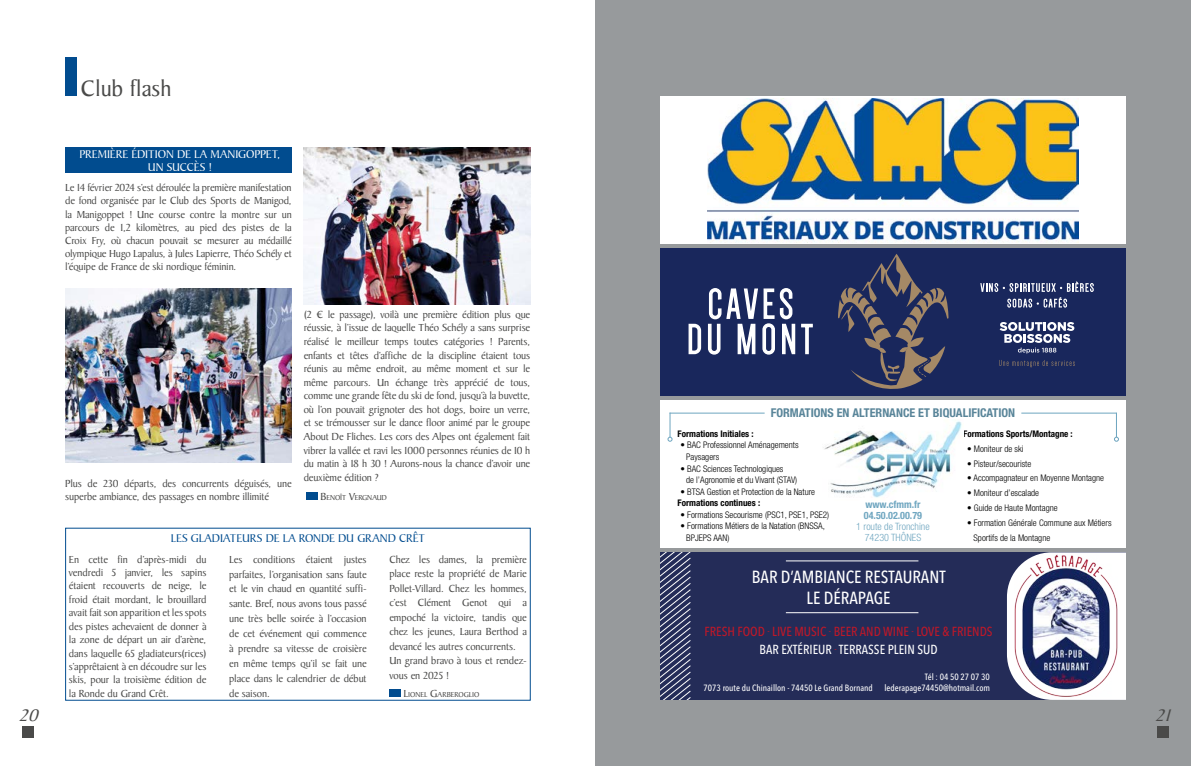
<style>
.page{position:relative;width:1191px;height:766px;background:#fff}
.page>*{position:absolute;margin:0;border:0;box-sizing:border-box;transform-origin:0 0}
.t1{font:24px "Baker Signet Std";color:#4a4a49}
.t2{font:italic 18px "Baker Signet Std";color:#4a4a49}
.t3{font:500 condensed 17.4px/20.9px "Avenir Next LT Pro";color:#fff;text-align:center}
.t4{font:500 condensed 13px/18.4px "Avenir Next LT Pro";color:#bd1829;text-align:center}
.t5{font:700 condensed 12.1px "Helvetica Neue LT Pro";color:#598599}
.t6{font:12px/13.1px "Baker Signet BT";letter-spacing:-.01em;color:#fff;text-align:center}
.t7{font:12px "Baker Signet BT";letter-spacing:-.01em;color:#014c8f}
.t8{font:11px/13.6px "Baker Signet Std";letter-spacing:-.01em;color:#4a4a49;text-align:justify}
.t9{font:300 condensed 10.1px/11.1px "Helvetica Neue LT Pro";color:#6fa6c0;text-align:center}
.t10{font:700 condensed 10.1px/11.1px "Helvetica Neue LT Pro";color:#6fa6c0}
.t11{font:300 condensed 9.1px/11.6px "Helvetica Neue LT Pro";color:#000}
.t12{font:700 condensed 9.1px "Helvetica Neue LT Pro";color:#000}
.t13{font:500 condensed 9px/10.8px "Avenir Next LT Pro";color:#fff;text-align:right}
.t14{font:7.7px "Baker Signet Std";letter-spacing:-.01em;color:#4a4a49}
.s1{font-size:11px}
.s2{color:#fff}
</style>
<div class="page">
<div style="left:595px;top:0;width:596px;height:765px;background:#979a9c"></div>
<div style="left:65px;top:57px;width:12px;height:39px;background:#014c8f"></div>
<div style="left:65px;top:147px;width:227px;height:25px;background:#014c8f"></div>
<div style="left:306px;top:492px;width:12px;height:7px;background:#014c8f"></div>
<div style="left:389px;top:689px;width:12px;height:7px;background:#014c8f"></div>
<div style="left:660px;top:96px;width:465px;height:147px;background:#fff"></div>
<img style="left:708px;top:99px;width:370px;height:144px">
<div style="left:660px;top:248px;width:465px;height:147px;background:#19275c"></div>
<svg style="left:838px;top:254px;width:110px;height:135px"></svg>
<svg style="left:688px;top:288px;width:125px;height:67px"></svg>
<svg style="left:999px;top:360px;width:75px;height:7px"></svg>
<svg style="left:999px;top:322px;width:75px;height:31px"></svg>
<svg style="left:980px;top:281px;width:113px;height:26px"></svg>
<div style="left:660px;top:400px;width:465px;height:147px;background:#fff"></div>
<img style="left:824px;top:421px;width:138px;height:77px">
<hr style="left:669px;top:412px;width:95px;height:1px;background:#6fa6c0">
<hr style="left:1021px;top:412px;width:95px;height:1px;background:#6fa6c0">
<svg style="left:667px;top:412px;width:5px;height:29px"></svg>
<svg style="left:1114px;top:412px;width:5px;height:29px"></svg>
<div style="left:660px;top:552px;width:465px;height:147px;background:#242c58"></div>
<svg style="left:1007px;top:552px;width:118px;height:147px"></svg>
<img style="left:1013px;top:552px;width:105px;height:147px">
<svg style="left:660px;top:552px;width:31px;height:147px"></svg>
<hr style="left:786px;top:560px;width:132px;height:1px;background:#fff">
<hr style="left:786px;top:612px;width:132px;height:1px;background:#fff">
<img style="left:304px;top:147px;width:226px;height:157px">
<img style="left:65px;top:288px;width:227px;height:174px">
<div style="left:23px;top:726px;width:11px;height:11px;background:#4a4a49"></div>
<div style="left:1157px;top:726px;width:11px;height:11px;background:#4a4a49"></div>
<h1 class="t1" style="left:81px;top:75px;width:92px">Club flash</h1>
<p class="t6" style="left:79px;top:147px;width:202px">PREMIÈRE ÉDITION DE LA MANIGOPPET,<br>UN SUCCÈS !</p>
<p class="t8" style="left:65px;top:182px;width:228px;line-height:13.1px">Le 14 février 2024 s’est déroulée la première manifestation de fond organisée par le Club des Sports de Manigod, la Manigoppet ! Une course contre la montre sur un parcours de 1,2 kilomètres, au pied des pistes de la Croix Fry, où chacun pouvait se mesurer au médaillé olympique Hugo Lapalus, à Jules Lapierre, Théo Schély et l’équipe de France de ski nordique féminin.</p>
<p class="t8" style="left:304px;top:308px;width:228px">(2 € le passage), voilà une première édition plus que réussie, à l’issue de laquelle Théo Schély a sans surprise réalisé le meilleur temps toutes catégories ! Parents, enfants et têtes d’affiche de la discipline étaient tous réunis au même endroit, au même moment et sur le même parcours. Un échange très apprécié de tous, comme une grande fête du ski de fond, jusqu’à la buvette, où l’on pouvait grignoter des hot dogs, boire un verre, et se trémousser sur le dance floor animé par le groupe About De Fliches. Les cors des Alpes ont également fait vibrer la vallée et ravi les 1000 personnes réunies de 10 h du matin à 18 h 30 ! Aurons-nous la chance d’avoir une deuxième édition ?</p>
<p class="t14" style="left:321px;top:493px;width:67px"><span class="s1">B</span>ENOÎT <span class="s1">V</span>ERGNAUD</p>
<p class="t7" style="left:171px;top:530px;width:256px">LES GLADIATEURS DE LA RONDE DU GRAND CRÊT</p>
<p class="t8" style="left:69px;top:552px;width:139px">En cette fin d’après-midi du vendredi 5 janvier, les sapins étaient recouverts de neige, le froid était mordant, le brouillard avait fait son apparition et les spots des pistes achevaient de donner à la zone de départ un air d’arène, dans laquelle 65 gladiateurs(rices) s’apprêtaient à en découdre sur les skis, pour la troisième édition de la Ronde du Grand Crêt.</p>
<p class="t8" style="left:229px;top:552px;width:139px;line-height:14.9px">Les conditions étaient justes parfaites, l’organisation sans faute et le vin chaud en quantité suffi&shy;sante. Bref, nous avons tous passé une très belle soirée à l’occasion de cet événement qui commence à prendre sa vitesse de croisière en même temps qu’il se fait une place dans le calendrier de début de saison.</p>
<p class="t8" style="left:389px;top:552px;width:139px;line-height:14.5px;text-align:left">Chez les dames, la première place reste la propriété de Marie<br>Pollet-Villard. Chez les hommes, c’est Clément Genot qui a empoché la victoire, tandis que chez les jeunes, Laura Berthod a devancé les autres concurrents.<br>Un grand bravo à tous et rendez&shy;vous en 2025 !</p>
<p class="t8" style="left:65px;top:477px;width:228px;line-height:13.1px">Plus de 230 départs, des concurrents déguisés, une superbe ambiance, des passages en nombre illimité</p>
<p class="t14" style="left:403px;top:690px;width:77px"><span class="s1">L</span>IONEL <span class="s1">G</span>ARBEROGLIO</p>
<p class="t5" style="left:770px;top:405px;width:246px">FORMATIONS EN ALTERNANCE ET BIQUALIFICATION</p>
<p class="t12" style="left:963px;top:428px;width:111px">Formations Sports/Montagne :</p>
<p class="t11" style="left:967px;top:442px;width:58px">• Moniteur de ski</p>
<p class="t11" style="left:967px;top:457px;width:66px">• Pisteur/secouriste</p>
<p class="t11" style="left:967px;top:472px;width:138px">• Accompagnateur en Moyenne Montagne</p>
<p class="t11" style="left:967px;top:487px;width:74px">• Moniteur d’escalade</p>
<p class="t11" style="left:967px;top:502px;width:92px">• Guide de Haute Montagne</p>
<p class="t11" style="left:973px;top:515px;width:139px;line-height:14.9px;text-indent:-7px">• Formation Générale Commune aux Métiers<br>Sportifs de la Montagne</p>
<p class="t12" style="left:677px;top:428px;width:77px">Formations Initiales :</p>
<p class="t11" style="left:686px;top:439px;width:114px;text-indent:-6px">• BAC Professionnel Aménagements<br>Paysagers</p>
<p class="t11" style="left:686px;top:462px;width:112px;text-indent:-6px">• BAC Sciences Technologiques<br>de l’Agronomie et du Vivant (STAV)</p>
<p class="t11" style="left:680px;top:485px;width:136px">• BTSA Gestion et Protection de la Nature</p>
<p class="t12" style="left:677px;top:497px;width:84px">Formations continues :</p>
<p class="t11" style="left:680px;top:508px;width:150px">• Formations Secourisme (PSC1, PSE1, PSE2)</p>
<p class="t11" style="left:686px;top:520px;width:140px;text-indent:-6px">• Formations Métiers de la Natation (BNSSA,<br>BPJEPS AAN)</p>
<p class="t10" style="left:864px;top:498px;width:60px">www.cfmm.fr<br>04.50.02.00.79</p>
<p class="t9" style="left:856px;top:520px;width:75px">1 route de Tronchine<br>74230 THÔNES</p>
<h3 class="t3" style="left:752px;top:566px;width:195px">BAR D’AMBIANCE RESTAURANT<br>LE DÉRAPAGE</h3>
<p class="t4" style="left:704px;top:622px;width:290px">FRESH FOOD <sup>-</sup> LIVE MUSIC <sup>-</sup> BEER AND WINE <sup>-</sup> LOVE &amp; FRIENDS<br><span class="s2">BAR EXTÉRIEUR</span> <sup>-</sup> <span class="s2">TERRASSE PLEIN SUD</span></p>
<p class="t13" style="left:703px;top:681px;width:171px">7073 route du Chinaillon - 74450 Le Grand Bornand</p>
<p class="t13" style="left:884px;top:671px;width:107px">Tél : 04 50 27 07 30 lederapage74450@hotmail.com</p>
<h2 class="t2" style="left:19px;top:705px;width:25px">20</h2>
<h2 class="t2" style="left:1155px;top:705px;width:21px">21</h2>
</div>
